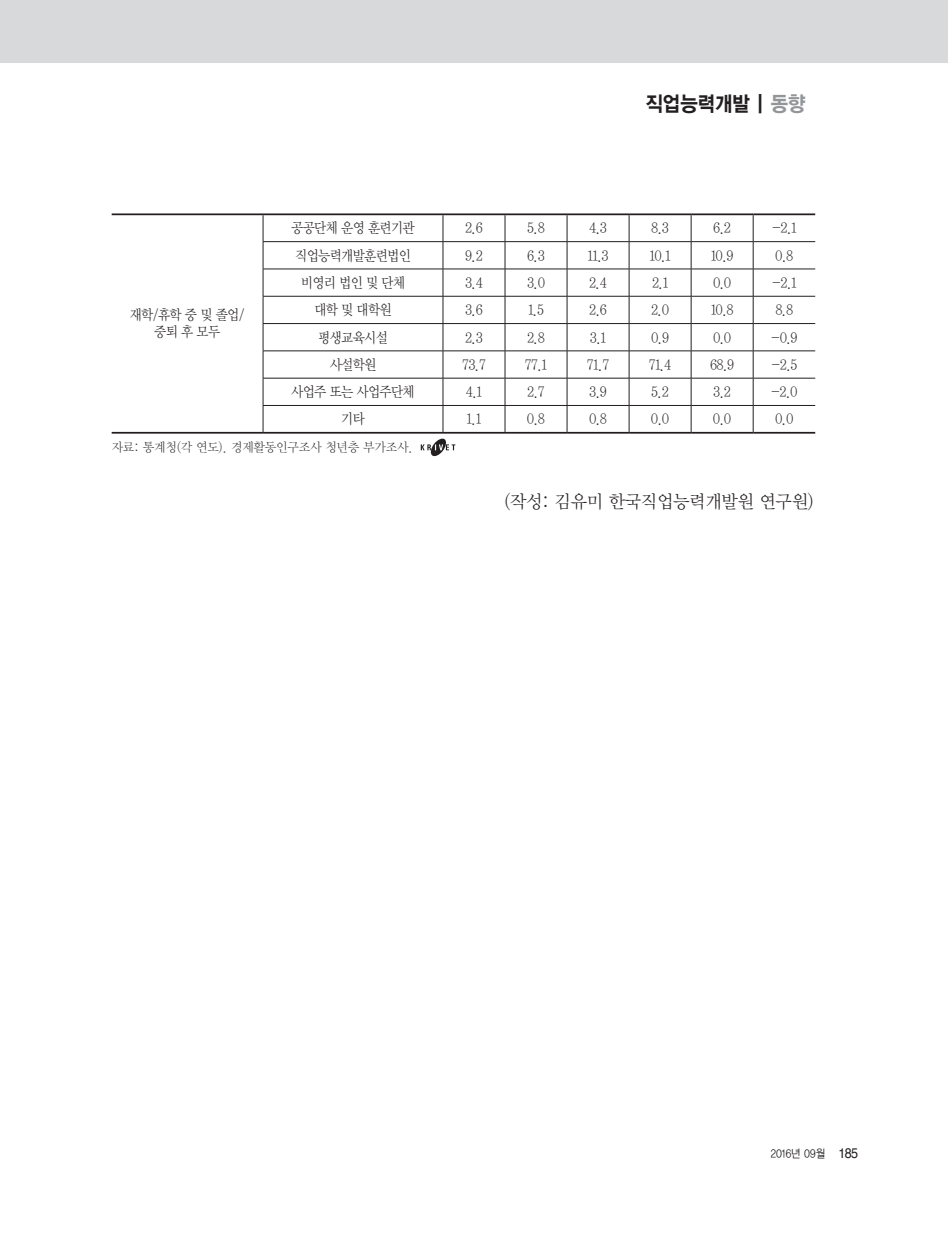
<style>
.page{position:relative;width:948px;height:1256px;background:#fff}
.page>*{position:absolute;margin:0;border:0;box-sizing:border-box;transform-origin:0 0}
.t1{font:21px "YDVYGO15";color:#231f20;scale:.9 1}
.t2{font:18.2px "YDVY Mj O12";letter-spacing:-.02em;color:#231f20;scale:.96 1}
.t3{font:14.35px/17.2px "YDVY Mj O12";letter-spacing:-.05em;color:#231f20;text-align:center;scale:.9 1}
.t4{font:12.78px "YDVY Mj O11";letter-spacing:-.02em;color:#231f20;scale:.96 1}
.t5{font:11.38px "YDVYGO12";color:#231f20;scale:.9 1}
.s1{color:#939598}
.s2{font-family:"Helvetica";font-size:14px}
</style>
<div class="page">
<div style="left:0;top:0;width:947px;height:113px;background:#d8d9db"></div>
<div style="left:0;top:63px;width:947px;height:50px;background:#fff"></div>
<hr style="left:263px;top:241px;width:180px;height:1px;background:#231f20">
<hr style="left:443px;top:241px;width:62px;height:1px;background:#231f20">
<hr style="left:505px;top:241px;width:62px;height:1px;background:#231f20">
<hr style="left:567px;top:241px;width:62px;height:1px;background:#231f20">
<hr style="left:629px;top:241px;width:62px;height:1px;background:#231f20">
<hr style="left:691px;top:241px;width:62px;height:1px;background:#231f20">
<hr style="left:753px;top:241px;width:62px;height:1px;background:#231f20">
<hr style="left:263px;top:268px;width:180px;height:1px;background:#231f20">
<hr style="left:443px;top:268px;width:62px;height:1px;background:#231f20">
<hr style="left:505px;top:268px;width:62px;height:1px;background:#231f20">
<hr style="left:567px;top:268px;width:62px;height:1px;background:#231f20">
<hr style="left:629px;top:268px;width:62px;height:1px;background:#231f20">
<hr style="left:691px;top:268px;width:62px;height:1px;background:#231f20">
<hr style="left:753px;top:268px;width:62px;height:1px;background:#231f20">
<hr style="left:263px;top:296px;width:180px;height:1px;background:#231f20">
<hr style="left:443px;top:296px;width:62px;height:1px;background:#231f20">
<hr style="left:505px;top:296px;width:62px;height:1px;background:#231f20">
<hr style="left:567px;top:296px;width:62px;height:1px;background:#231f20">
<hr style="left:629px;top:296px;width:62px;height:1px;background:#231f20">
<hr style="left:691px;top:296px;width:62px;height:1px;background:#231f20">
<hr style="left:753px;top:296px;width:62px;height:1px;background:#231f20">
<hr style="left:263px;top:323px;width:180px;height:1px;background:#231f20">
<hr style="left:443px;top:323px;width:62px;height:1px;background:#231f20">
<hr style="left:505px;top:323px;width:62px;height:1px;background:#231f20">
<hr style="left:567px;top:323px;width:62px;height:1px;background:#231f20">
<hr style="left:629px;top:323px;width:62px;height:1px;background:#231f20">
<hr style="left:691px;top:323px;width:62px;height:1px;background:#231f20">
<hr style="left:753px;top:323px;width:62px;height:1px;background:#231f20">
<hr style="left:263px;top:350px;width:180px;height:1px;background:#231f20">
<hr style="left:443px;top:350px;width:62px;height:1px;background:#231f20">
<hr style="left:505px;top:350px;width:62px;height:1px;background:#231f20">
<hr style="left:567px;top:350px;width:62px;height:1px;background:#231f20">
<hr style="left:629px;top:350px;width:62px;height:1px;background:#231f20">
<hr style="left:691px;top:350px;width:62px;height:1px;background:#231f20">
<hr style="left:753px;top:350px;width:62px;height:1px;background:#231f20">
<hr style="left:263px;top:378px;width:180px;height:1px;background:#231f20">
<hr style="left:443px;top:378px;width:62px;height:1px;background:#231f20">
<hr style="left:505px;top:378px;width:62px;height:1px;background:#231f20">
<hr style="left:567px;top:378px;width:62px;height:1px;background:#231f20">
<hr style="left:629px;top:378px;width:62px;height:1px;background:#231f20">
<hr style="left:691px;top:378px;width:62px;height:1px;background:#231f20">
<hr style="left:753px;top:378px;width:62px;height:1px;background:#231f20">
<hr style="left:263px;top:405px;width:180px;height:1px;background:#231f20">
<svg style="left:263px;top:215px;width:1px;height:217px"></svg>
<hr style="left:443px;top:405px;width:62px;height:1px;background:#231f20">
<hr style="left:505px;top:405px;width:62px;height:1px;background:#231f20">
<svg style="left:504px;top:215px;width:1px;height:217px"></svg>
<hr style="left:567px;top:405px;width:62px;height:1px;background:#231f20">
<svg style="left:566px;top:215px;width:1px;height:217px"></svg>
<hr style="left:629px;top:405px;width:62px;height:1px;background:#231f20">
<svg style="left:628px;top:215px;width:1px;height:217px"></svg>
<hr style="left:691px;top:405px;width:62px;height:1px;background:#231f20">
<svg style="left:690px;top:215px;width:1px;height:217px"></svg>
<hr style="left:753px;top:405px;width:62px;height:1px;background:#231f20">
<svg style="left:752px;top:215px;width:1px;height:217px"></svg>
<hr style="left:112px;top:432px;width:151px;height:1px;background:#231f20">
<hr style="left:263px;top:432px;width:180px;height:1px;background:#231f20">
<hr style="left:443px;top:432px;width:62px;height:1px;background:#231f20">
<hr style="left:505px;top:432px;width:62px;height:1px;background:#231f20">
<hr style="left:567px;top:432px;width:62px;height:1px;background:#231f20">
<hr style="left:629px;top:432px;width:62px;height:1px;background:#231f20">
<hr style="left:691px;top:432px;width:62px;height:1px;background:#231f20">
<hr style="left:753px;top:432px;width:62px;height:1px;background:#231f20">
<hr style="left:112px;top:213px;width:151px;height:2px;background:#231f20">
<hr style="left:263px;top:213px;width:180px;height:2px;background:#231f20">
<hr style="left:443px;top:213px;width:62px;height:2px;background:#231f20">
<hr style="left:505px;top:213px;width:62px;height:2px;background:#231f20">
<hr style="left:567px;top:213px;width:62px;height:2px;background:#231f20">
<hr style="left:629px;top:213px;width:62px;height:2px;background:#231f20">
<hr style="left:691px;top:213px;width:62px;height:2px;background:#231f20">
<hr style="left:753px;top:213px;width:62px;height:2px;background:#231f20">
<svg style="left:421px;top:215px;width:34px;height:242px"></svg>
<h1 class="t1" style="left:645px;top:91px;width:179px">직업능력개발 | <span class="s1">동향</span></h1>
<p class="t3" style="left:291px;top:219px;width:139px">공공단체 운영 훈련기관</p>
<p class="t3" style="left:465px;top:219px;width:21px">2.6</p>
<p class="t3" style="left:527px;top:219px;width:21px">5.8</p>
<p class="t3" style="left:589px;top:219px;width:22px">4.3</p>
<p class="t3" style="left:651px;top:219px;width:21px">8.3</p>
<p class="t3" style="left:713px;top:219px;width:21px">6.2</p>
<p class="t3" style="left:771px;top:219px;width:29px">-2.1</p>
<p class="t3" style="left:295px;top:247px;width:130px">직업능력개발훈련법인</p>
<p class="t3" style="left:465px;top:247px;width:21px">9.2</p>
<p class="t3" style="left:527px;top:247px;width:21px">6.3</p>
<p class="t3" style="left:587px;top:247px;width:25px">11.3</p>
<p class="t3" style="left:649px;top:247px;width:25px">10.1</p>
<p class="t3" style="left:710px;top:247px;width:27px">10.9</p>
<p class="t3" style="left:775px;top:247px;width:22px">0.8</p>
<p class="t3" style="left:301px;top:274px;width:117px">비영리 법인 및 단체</p>
<p class="t3" style="left:465px;top:274px;width:22px">3.4</p>
<p class="t3" style="left:527px;top:274px;width:22px">3.0</p>
<p class="t3" style="left:589px;top:274px;width:22px">2.4</p>
<p class="t3" style="left:652px;top:274px;width:20px">2.1</p>
<p class="t3" style="left:713px;top:274px;width:22px">0.0</p>
<p class="t3" style="left:771px;top:274px;width:29px">-2.1</p>
<p class="t3" style="left:314px;top:301px;width:87px">대학 및 대학원</p>
<p class="t3" style="left:465px;top:301px;width:21px">3.6</p>
<p class="t3" style="left:528px;top:301px;width:19px">1.5</p>
<p class="t3" style="left:589px;top:301px;width:21px">2.6</p>
<p class="t3" style="left:651px;top:301px;width:22px">2.0</p>
<p class="t3" style="left:710px;top:301px;width:27px">10.8</p>
<p class="t3" style="left:775px;top:301px;width:21px">8.8</p>
<p class="t3" style="left:318px;top:328px;width:79px">평생교육시설</p>
<p class="t3" style="left:465px;top:328px;width:21px">2.3</p>
<p class="t3" style="left:527px;top:328px;width:21px">2.8</p>
<p class="t3" style="left:590px;top:328px;width:20px">3.1</p>
<p class="t3" style="left:651px;top:328px;width:22px">0.9</p>
<p class="t3" style="left:713px;top:328px;width:22px">0.0</p>
<p class="t3" style="left:771px;top:328px;width:31px">-0.9</p>
<p class="t3" style="left:330px;top:356px;width:53px">사설학원</p>
<p class="t3" style="left:462px;top:356px;width:28px">73.7</p>
<p class="t3" style="left:525px;top:356px;width:26px">77.1</p>
<p class="t3" style="left:587px;top:356px;width:26px">71.7</p>
<p class="t3" style="left:648px;top:356px;width:27px">71.4</p>
<p class="t3" style="left:710px;top:356px;width:28px">68.9</p>
<p class="t3" style="left:771px;top:356px;width:31px">-2.5</p>
<p class="t3" style="left:291px;top:383px;width:139px">사업주 또는 사업주단체</p>
<p class="t3" style="left:466px;top:383px;width:20px">4.1</p>
<p class="t3" style="left:527px;top:383px;width:21px">2.7</p>
<p class="t3" style="left:589px;top:383px;width:21px">3.9</p>
<p class="t3" style="left:651px;top:383px;width:21px">5.2</p>
<p class="t3" style="left:713px;top:383px;width:21px">3.2</p>
<p class="t3" style="left:770px;top:383px;width:31px">-2.0</p>
<p class="t3" style="left:341px;top:410px;width:28px">기타</p>
<p class="t3" style="left:466px;top:410px;width:18px">1.1</p>
<p class="t3" style="left:527px;top:410px;width:22px">0.8</p>
<p class="t3" style="left:589px;top:410px;width:22px">0.8</p>
<p class="t3" style="left:651px;top:410px;width:22px">0.0</p>
<p class="t3" style="left:713px;top:410px;width:22px">0.0</p>
<p class="t3" style="left:775px;top:410px;width:22px">0.0</p>
<p class="t4" style="left:112px;top:439px;width:315px">자료: 통계청(각 연도). 경제활동인구조사 청년층 부가조사.</p>
<p class="t2" style="left:504px;top:491px;width:324px">(작성: 김유미 한국직업능력개발원 연구원)</p>
<p class="t3" style="left:130px;top:306px;width:129px">재학/휴학 중 및 졸업/ 중퇴 후 모두</p>
<p class="t5" style="left:770px;top:1146px;width:98px">2016년 09월 <span class="s2">185</span></p>
</div>
